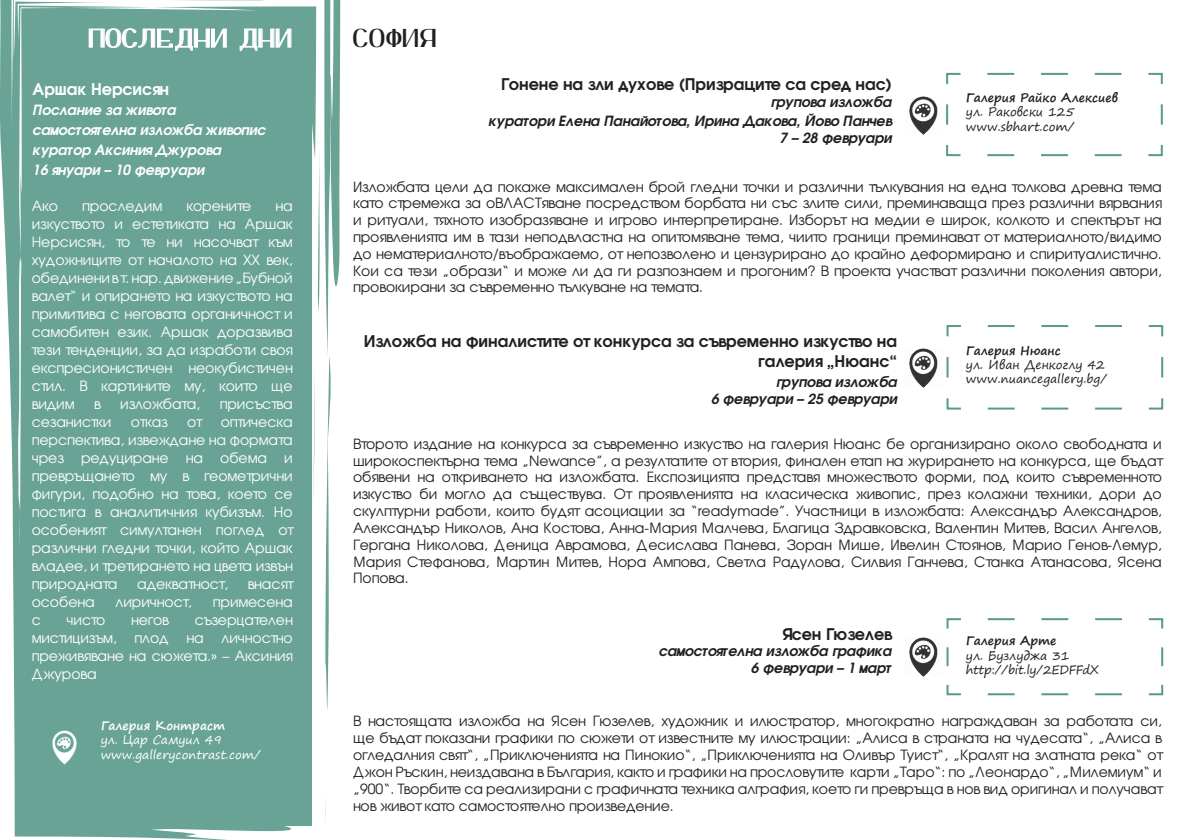
<style>
.page{position:relative;width:1191px;height:840px;background:#fff}
.page>*{position:absolute;margin:0;border:0;box-sizing:border-box;transform-origin:0 0}
.t1{font:24px "Yiggivoo Unicode";color:#fff}
.t2{font:24px "Yiggivoo Unicode";color:#231f20}
.t3{font:700 16px/20px "Te X Gyre Adventor";color:#231f20;text-align:right}
.t4{font:700 16px "Te X Gyre Adventor";color:#fff}
.t5{font:14px/16.8px "Te X Gyre Adventor";color:#231f20;text-align:justify}
.t6{font:14px/18px "Te X Gyre Adventor";color:#fff;text-align:justify}
.t7{font:italic 700 14px/16.8px "Te X Gyre Adventor";color:#231f20;text-align:right}
.t8{font:italic 700 14px/20px "Te X Gyre Adventor";color:#fff}
.t9{font:12px/14.4px "Segoe Print";color:#231f20}
.t10{font:700 12px "Segoe Print";color:#231f20}
.t11{font:12px/14.4px "Segoe Print";color:#fff}
.t12{font:12px/14.4px "Segoe Print";letter-spacing:-.02em;color:#231f20}
.t13{font:700 12px "Segoe Print";color:#fff}
</style>
<div class="page">
<svg style="left:0;top:0;width:340px;height:839px;background:#76aa9e"></svg>
<svg style="left:41px;top:357px;width:3px;height:76px"></svg>
<svg style="left:43px;top:258px;width:3px;height:92px"></svg>
<svg style="left:311px;top:108px;width:1px;height:47px"></svg>
<svg style="left:308px;top:320px;width:7px;height:219px"></svg>
<svg style="left:285px;top:150px;width:1px;height:40px"></svg>
<svg style="left:300px;top:14px;width:10px;height:12px"></svg>
<svg style="left:283px;top:264px;width:2px;height:30px"></svg>
<svg style="left:283px;top:440px;width:1px;height:48px"></svg>
<svg style="left:49px;top:28px;width:243px;height:31px;background:#80b1a5"></svg>
<img style="left:45px;top:719px;width:39px;height:44px">
<img style="left:909px;top:96px;width:29px;height:39px">
<img style="left:909px;top:348px;width:29px;height:39px">
<img style="left:909px;top:637px;width:29px;height:39px">
<svg style="left:946px;top:72px;width:217px;height:85px"></svg>
<svg style="left:946px;top:618px;width:218px;height:77px"></svg>
<svg style="left:946px;top:325px;width:218px;height:85px"></svg>
<h1 class="t1" style="left:89px;top:20px;width:206px">ПОСЛЕДНИ ДНИ</h1>
<h1 class="t2" style="left:353px;top:20px;width:86px">СОФИЯ</h1>
<p class="t4" style="left:33px;top:75px;width:138px">Аршак Нерсисян</p>
<p class="t8" style="left:33px;top:98px;width:235px">Послание за живота самостоятелна изложба живопис куратор Аксиния Джурова<br>16 януари – 10 февруари</p>
<p class="t6" style="left:32px;top:195px;width:28px">Ако</p>
<p class="t6" style="left:82px;top:195px;width:81px">проследим</p>
<p class="t6" style="left:186px;top:195px;width:66px">корените</p>
<p class="t6" style="left:32px;top:195px;width:262px;text-indent:244px">на изкуството и естетиката на Аршак Нерсисян, то те ни насочват към художниците от началото на ХХ век, обединени в т. нар. движение „Бубной валет“ и опирането на изкуството на примитива с неговата органичност и самобитен език. Аршак доразвива тези тенденции, за да изработи своя експресионистичен неокубистичен стил. В картините му, които ще видим</p>
<p class="t6" style="left:94px;top:393px;width:8px">в</p>
<p class="t6" style="left:120px;top:393px;width:81px">изложбата,</p>
<p class="t6" style="left:220px;top:393px;width:74px">присъства</p>
<p class="t6" style="left:32px;top:411px;width:81px">сезанистки</p>
<p class="t6" style="left:131px;top:411px;width:38px">отказ</p>
<p class="t6" style="left:187px;top:411px;width:16px">от</p>
<p class="t6" style="left:32px;top:411px;width:262px;text-indent:189px">оптическа перспектива, извеждане на формата чрез редуциране на обема и превръщането му в геометрични фигури, подобно на това, което се постига в аналитичния кубизъм. Но особеният симултанен поглед от различни гледни точки, който Аршак владее, и третирането на цвета извън природната</p>
<p class="t6" style="left:137px;top:573px;width:92px">адекватност,</p>
<p class="t6" style="left:248px;top:573px;width:46px">внасят</p>
<p class="t6" style="left:32px;top:591px;width:64px">особена</p>
<p class="t6" style="left:116px;top:591px;width:78px">лиричност,</p>
<p class="t6" style="left:213px;top:591px;width:81px">примесена</p>
<p class="t6" style="left:32px;top:609px;width:11px">с</p>
<p class="t6" style="left:67px;top:609px;width:40px">чисто</p>
<p class="t6" style="left:131px;top:609px;width:39px">негов</p>
<p class="t6" style="left:195px;top:609px;width:99px">съзерцателен</p>
<p class="t6" style="left:32px;top:627px;width:86px">мистицизъм,</p>
<p class="t6" style="left:135px;top:627px;width:35px">плод</p>
<p class="t6" style="left:186px;top:627px;width:19px">на</p>
<p class="t6" style="left:32px;top:627px;width:262px;text-indent:190px">личностно преживяване на сюжета.» – Аксиния Джурова</p>
<p class="t13" style="left:101px;top:714px;width:126px">Галерия Контраст</p>
<p class="t11" style="left:101px;top:732px;width:162px">ул. Цар Самуил 49 www.gallerycontrast.com/</p>
<p class="t3" style="left:501px;top:73px;width:392px">Гонене на зли духове (Призраците са сред нас)</p>
<p class="t7" style="left:488px;top:91px;width:405px;line-height:19.2px">групова изложба<br>куратори Елена Панайотова, Ирина Дакова, Йово Панчев</p>
<p class="t7" style="left:779px;top:128px;width:114px">7 – 28 февруари</p>
<p class="t10" style="left:966px;top:87px;width:153px">Галерия Райко Алексиев</p>
<p class="t9" style="left:966px;top:105px;width:110px">ул. Раковски 125 www.sbhart.com/</p>
<p class="t5" style="left:353px;top:177px;width:810px">Изложбата цели да покаже максимален брой гледни точки и различни тълкувания на една толкова древна тема като стремежа за оВЛАСТяване посредством борбата ни със злите сили, преминаваща през различни вярвания и ритуали, тяхното изобразяване и игрово интерпретиране. Изборът на медии е широк, колкото и спектърът на проявленията им в тази неподвластна на опитомяване тема, чиито граници преминават от материалното/видимо до нематериалното/въображаемо, от непозволено и цензурирано до крайно деформирано и спиритуалистично.<br>Кои са тези „образи“ и може ли да ги разпознаем и прогоним? В проекта участват различни поколения автори, провокирани за съвременно тълкуване на темата.</p>
<p class="t3" style="left:364px;top:329px;width:535px">Изложба на финалистите от конкурса за съвременно изкуство на галерия „Нюанс“</p>
<p class="t7" style="left:711px;top:371px;width:187px">групова изложба<br>6 февруари – 25 февруари</p>
<p class="t10" style="left:966px;top:339px;width:96px">Галерия Нюанс</p>
<p class="t9" style="left:966px;top:357px;width:143px">ул. Иван Денкоглу 42 www.nuancegallery.bg/</p>
<p class="t5" style="left:353px;top:434px;width:810px">Второто издание на конкурса за съвременно изкуство на галерия Нюанс бе организирано около свободната и широкоспектърна тема „Newance”, а резултатите от втория, финален етап на журирането на конкурса, ще бъдат обявени на откриването на изложбата. Експозицията представя множеството форми, под които съвременното изкуство би могло да съществува. От проявленията на класическа живопис, през кoлажни техники, дори до скулптурни работи, които будят асоциации за “readymade”. Участници в изложбата: Александър Александров, Александър Николов, Ана Костова, Анна-Мария Малчева, Благица Здравковска, Валентин Митев, Васил Ангелов, Гергана Николова, Деница Аврамова, Десислава Панева, Зоран Мише, Ивелин Стоянов, Марио Генов-Лемур, Мария Стефанова, Мартин Митев, Нора Ампова, Светла Радулова, Силвия Ганчева, Станка Атанасова, Ясена Попова.</p>
<p class="t3" style="left:782px;top:621px;width:111px">Ясен Гюзелев</p>
<p class="t7" style="left:658px;top:641px;width:235px">самостоятелна изложба графика<br>6 февруари – 1 март</p>
<p class="t5" style="left:353px;top:711px;width:810px">В настоящата изложба на Ясен Гюзелев, художник и илюстратор, многократно награждаван за работата си, ще бъдат показани графики по сюжети от известните му илюстрации: „Алиса в страната на чудесата“, „Алиса в огледалния свят“, „Приключенията на Пинокио“, „Приключенията на Оливър Туист“, „Кралят на златната река“ от Джон Ръскин, неиздавана в България, както и графики на прослoвутите карти „Таро“: по „Леонардо“, „Милемиум“ и „900“. Творбите са реализирани с графичната техника алграфия, което ги превръща в нов вид оригинал и получават нов живот като самостоятелно произведение.</p>
<p class="t10" style="left:966px;top:629px;width:92px">Галерия Арте</p>
<p class="t12" style="left:966px;top:647px;width:135px">ул. Бузлуджа 31 http://bit.ly/2EDFFdX</p>
</div>
